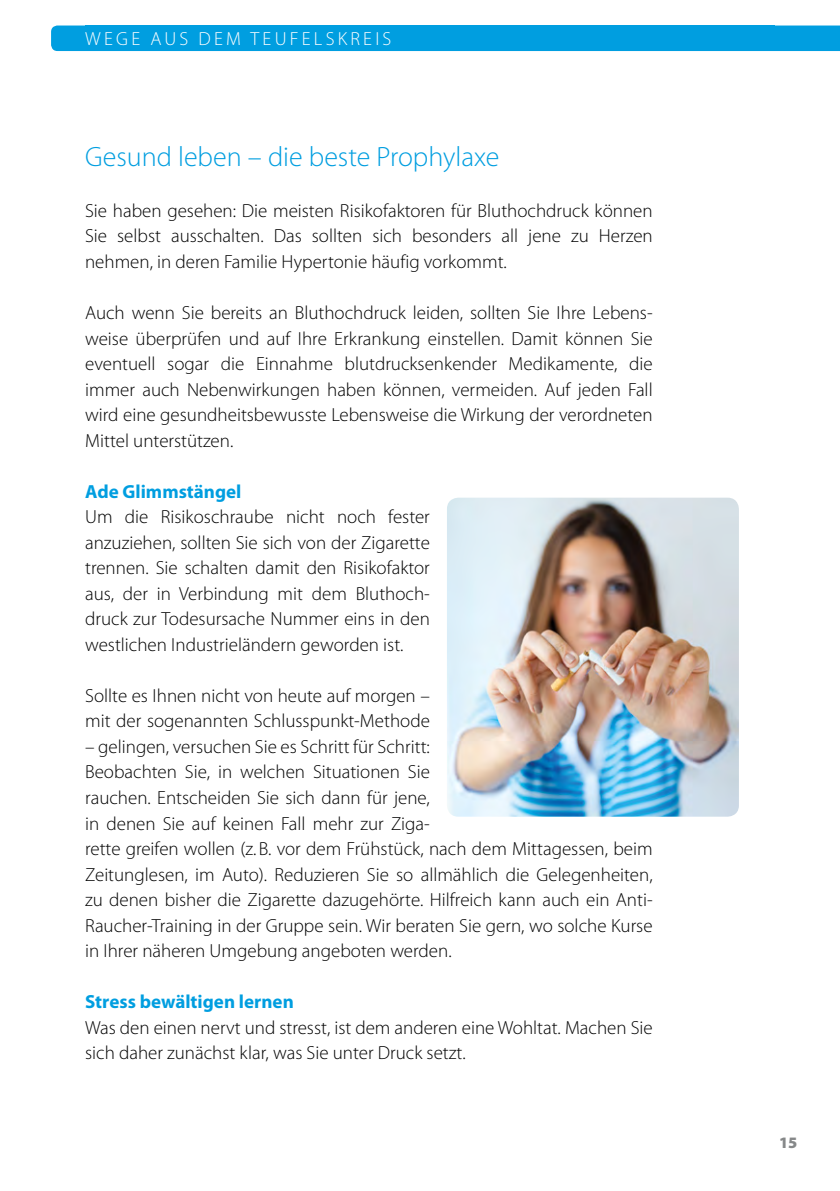
<style>
.page{position:relative;width:840px;height:1191px;background:#fff}
.page>*{position:absolute;margin:0;border:0;box-sizing:border-box;transform-origin:0 0}
.t1{font:300 28px "Myriad Pro";color:#009ee0}
.t2{font:300 19px/25.6px "Myriad Pro";color:#000;text-align:justify}
.t3{font:700 19px "Myriad Pro";color:#009ee0}
.t4{font:300 19px "Myriad Pro";letter-spacing:.17em;color:#fff}
.t5{font:900 16px "Myriad Pro";color:#868889}
</style>
<div class="page">
<div style="left:51px;top:26px;width:788px;height:25px;background:#009ee0"></div>
<div style="left:85px;top:26px;width:689px;height:25px;background:#009ee0"></div>
<img style="left:447px;top:497px;width:291px;height:319px">
<p class="t4" style="left:85px;top:29px;width:307px">WEGE AUS DEM TEUFELSKREIS</p>
<h1 class="t1" style="left:85px;top:141px;width:415px">Gesund leben – die beste Prophylaxe</h1>
<p class="t2" style="left:85px;top:198px;width:568px">Sie haben gesehen: Die meisten Risikofaktoren für Bluthochdruck können Sie selbst ausschalten. Das sollten sich besonders all jene zu Herzen nehmen, in deren Familie Hypertonie häufig vorkommt.</p>
<p class="t2" style="left:85px;top:300px;width:568px">Auch wenn Sie bereits an Bluthochdruck leiden, sollten Sie Ihre Lebens&shy;weise überprüfen und auf Ihre Erkrankung einstellen. Damit können Sie eventuell sogar die Einnahme blutdrucksenkender Medikamente, die immer auch Nebenwirkungen haben können, vermeiden. Auf jeden Fall wird eine gesundheitsbewusste Lebensweise die Wirkung der verordneten Mittel unterstützen.</p>
<p class="t3" style="left:85px;top:480px;width:158px">Ade Glimmstängel</p>
<p class="t2" style="left:85px;top:504px;width:346px">Um die Risikoschraube nicht noch fester anzuziehen, sollten Sie sich von der Zigarette trennen. Sie schalten damit den Risikofaktor aus, der in Verbindung mit dem Bluthoch&shy;druck zur Todesursache Nummer eins in den westlichen Industrieländern geworden ist.</p>
<p class="t2" style="left:85px;top:683px;width:346px">Sollte es Ihnen nicht von heute auf morgen – mit der sogenannten Schlusspunkt-Methode</p>
<p class="t2" style="left:85px;top:734px;width:568px;text-align:left">– gelingen, versuchen Sie es Schritt für Schritt:<br>Beobachten Sie, in welchen Situationen Sie<br>rauchen. Entscheiden Sie sich dann für jene,<br>in denen Sie auf keinen Fall mehr zur Ziga-<br>rette greifen wollen (z.B. vor dem Frühstück, nach dem Mittagessen, beim Zeitunglesen, im Auto). Reduzieren Sie so allmählich die Gelegenheiten, zu denen bisher die Zigarette dazugehörte. Hilfreich kann auch ein Anti-Raucher-Training in der Gruppe sein. Wir beraten Sie gern, wo solche Kurse in Ihrer näheren Umgebung angeboten werden.</p>
<p class="t3" style="left:85px;top:991px;width:210px">Stress bewältigen lernen</p>
<p class="t2" style="left:85px;top:1015px;width:568px">Was den einen nervt und stresst, ist dem anderen eine Wohltat. Machen Sie sich daher zunächst klar, was Sie unter Druck setzt.</p>
<p class="t5" style="left:778px;top:1134px;width:20px">15</p>
</div>
